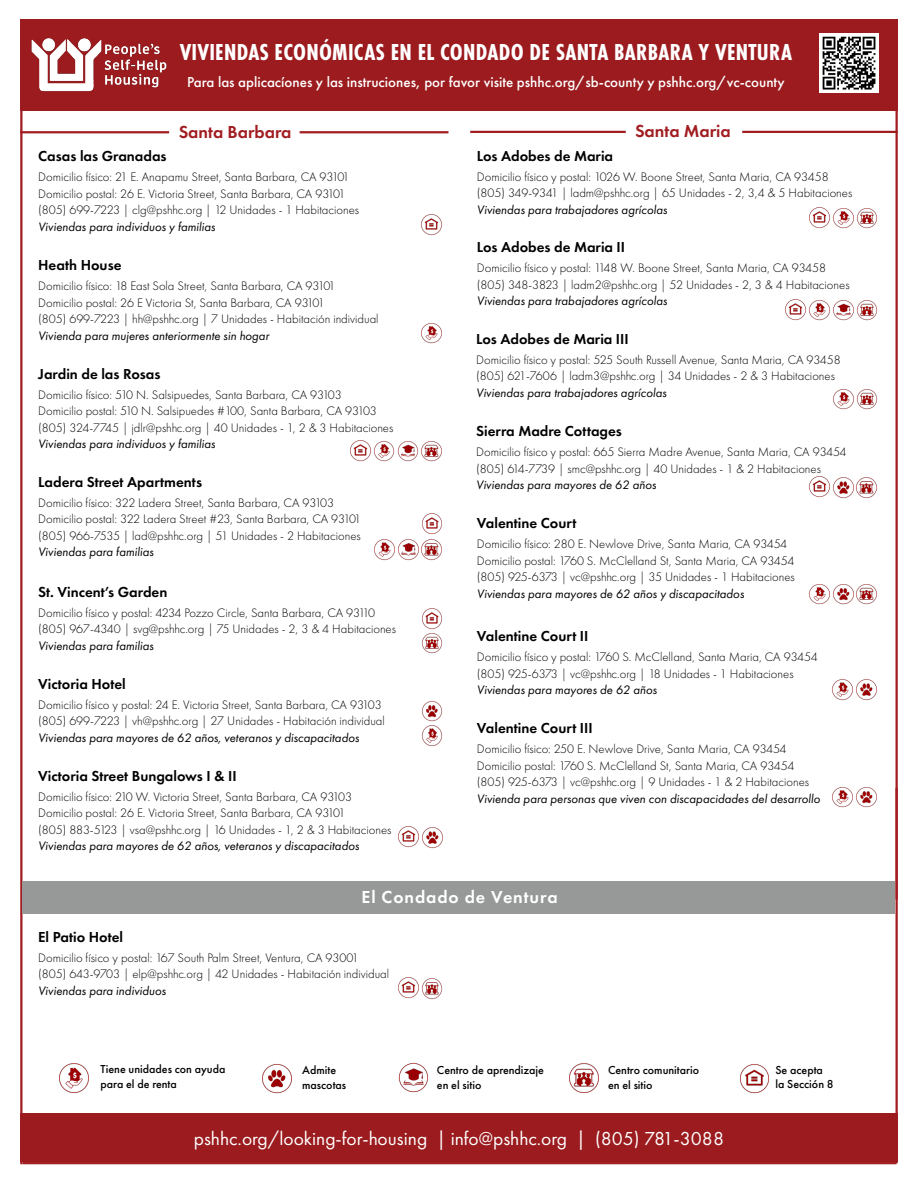
<style>
.page{position:relative;width:918px;height:1188px;background:#fff}
.page>*{position:absolute;margin:0;border:0;box-sizing:border-box;transform-origin:0 0}
.t1{font:700 24px "Futura PT Cond";letter-spacing:.01em;color:#fff}
.t2{font:19.5px "Futura PT";color:#fff}
.t3{font:600 18px "Futura PT";color:#a11d21}
.t4{font:600 18px "Futura PT";letter-spacing:.05em;color:#fff}
.Property{font:600 15px "Futura PT";color:#000}
.t5{font:500 15px "Futura PT";color:#fff}
.t6{font:300 12.75px "Futura PT";color:#000}
.t7{font:italic 12.75px "Futura PT";color:#000}
.t8{font:italic 500 12.75px/13.5px "Futura PT Cond";color:#fff;text-align:center}
.t9{font:500 12px/14.4px "Futura PT";color:#000}
</style>
<div class="page">
<hr style="left:20px;top:86px;width:2px;height:1078px;background:#a11d21">
<hr style="left:896px;top:98px;width:2px;height:1065px;background:#a11d21">
<hr style="left:20px;top:131px;width:149px;height:2px;background:#a11d21">
<hr style="left:300px;top:131px;width:149px;height:2px;background:#a11d21">
<hr style="left:742px;top:131px;width:156px;height:2px;background:#a11d21">
<hr style="left:470px;top:131px;width:156px;height:2px;background:#a11d21">
<div style="left:20px;top:20px;width:878px;height:91px;background:#9b1b1e"></div>
<img style="left:31px;top:38px;width:136px;height:54px">
<hr style="left:22px;top:1162px;width:875px;height:2px;background:#a11d21">
<div style="left:20px;top:1113px;width:878px;height:49px;background:#9b1b1e"></div>
<div style="left:22px;top:881px;width:874px;height:32px;background:#979999"></div>
<img style="left:820px;top:33px;width:59px;height:59px">
<img style="left:421px;top:323px;width:21px;height:21px">
<img style="left:350px;top:440px;width:92px;height:22px">
<img style="left:374px;top:539px;width:68px;height:22px">
<img style="left:421px;top:608px;width:22px;height:46px">
<img style="left:421px;top:725px;width:22px;height:22px">
<img style="left:809px;top:207px;width:69px;height:22px">
<img style="left:785px;top:299px;width:93px;height:22px">
<img style="left:833px;top:389px;width:45px;height:21px">
<img style="left:809px;top:476px;width:68px;height:23px">
<img style="left:809px;top:584px;width:68px;height:21px">
<img style="left:832px;top:679px;width:45px;height:22px">
<img style="left:832px;top:787px;width:45px;height:21px">
<img style="left:398px;top:977px;width:45px;height:23px">
<img style="left:421px;top:701px;width:22px;height:21px">
<img style="left:398px;top:826px;width:45px;height:23px">
<img style="left:421px;top:214px;width:21px;height:22px">
<img style="left:421px;top:513px;width:22px;height:22px">
<img style="left:59px;top:1063px;width:30px;height:30px">
<img style="left:262px;top:1064px;width:30px;height:30px">
<img style="left:398px;top:1063px;width:31px;height:30px">
<img style="left:569px;top:1063px;width:30px;height:30px">
<img style="left:740px;top:1064px;width:29px;height:30px">
<p class="t8" style="left:701px;top:35px;width:142px">Para las aplicacíones y las instruciones, visite pshhc.org/slo-county</p>
<p class="t1" style="left:180px;top:38px;width:614px">VIVIENDAS ECONÓMICAS EN EL CONDADO DE SANTA BARBARA Y VENTURA</p>
<p class="t5" style="left:187px;top:73px;width:599px">Para las aplicacíones y las instruciones, por favor visite pshhc.org/sb-county y pshhc.org/vc-county</p>
<p class="t3" style="left:179px;top:121px;width:114px">Santa Barbara</p>
<p class="Property" style="left:38px;top:147px;width:130px">Casas las Granadas</p>
<p class="t6" style="left:38px;top:170px;width:313px">Domicilio físico: 21 E. Anapamu Street, Santa Barbara, CA 93101</p>
<p class="t6" style="left:38px;top:186px;width:309px">Domicilio postal: 26 E. Victoria Street, Santa Barbara, CA 93101</p>
<p class="t6" style="left:38px;top:203px;width:322px">(805) 699-7223 | clg@pshhc.org | 12 Unidades - 1 Habitaciones</p>
<p class="t7" style="left:38px;top:219px;width:179px">Viviendas para individuos y familias</p>
<p class="Property" style="left:38px;top:256px;width:85px">Heath House</p>
<p class="t6" style="left:38px;top:279px;width:299px">Domicilio físico: 18 East Sola Street, Santa Barbara, CA 93101</p>
<p class="t6" style="left:38px;top:295px;width:288px">Domicilio postal: 26 E Victoria St, Santa Barbara, CA 93101</p>
<p class="t6" style="left:38px;top:312px;width:342px">(805) 699-7223 | hh@pshhc.org | 7 Unidades - Habitación individual</p>
<p class="t7" style="left:38px;top:328px;width:232px">Vivienda para mujeres anteriormente sin hogar</p>
<p class="Property" style="left:38px;top:364px;width:124px">Jardin de las Rosas</p>
<p class="t6" style="left:38px;top:387px;width:305px">Domicilio físico: 510 N. Salsipuedes, Santa Barbara, CA 93103</p>
<p class="t6" style="left:38px;top:404px;width:340px">Domicilio postal: 510 N. Salsipuedes #100, Santa Barbara, CA 93103</p>
<p class="t6" style="left:38px;top:420px;width:357px">(805) 324-7745 | jdlr@pshhc.org | 40 Unidades - 1, 2 &amp; 3 Habitaciones</p>
<p class="t7" style="left:38px;top:436px;width:179px">Viviendas para individuos y familias</p>
<p class="Property" style="left:38px;top:472px;width:165px">Ladera Street Apartments</p>
<p class="t6" style="left:38px;top:495px;width:297px">Domicilio físico: 322 Ladera Street, Santa Barbara, CA 93103</p>
<p class="t6" style="left:38px;top:512px;width:325px">Domicilio postal: 322 Ladera Street #23, Santa Barbara, CA 93101</p>
<p class="t6" style="left:38px;top:528px;width:324px">(805) 966-7535 | lad@pshhc.org | 51 Unidades - 2 Habitaciones</p>
<p class="t7" style="left:38px;top:545px;width:117px">Viviendas para familias</p>
<p class="Property" style="left:38px;top:582px;width:131px">St. Vincent’s Garden</p>
<p class="t6" style="left:38px;top:605px;width:338px">Domicilio físico y postal: 4234 Pozzo Circle, Santa Barbara, CA 93110</p>
<p class="t6" style="left:38px;top:622px;width:359px">(805) 967-4340 | svg@pshhc.org | 75 Unidades - 2, 3 &amp; 4 Habitaciones</p>
<p class="t7" style="left:38px;top:638px;width:117px">Viviendas para familias</p>
<p class="Property" style="left:38px;top:674px;width:89px">Victoria Hotel</p>
<p class="t6" style="left:38px;top:697px;width:345px">Domicilio físico y postal: 24 E. Victoria Street, Santa Barbara, CA 93103</p>
<p class="t6" style="left:38px;top:714px;width:348px">(805) 699-7223 | vh@pshhc.org | 27 Unidades - Habitación individual</p>
<p class="t7" style="left:38px;top:730px;width:323px">Viviendas para mayores de 62 años, veteranos y discapacitados</p>
<p class="Property" style="left:38px;top:766px;width:200px">Victoria Street Bungalows I &amp; II</p>
<p class="t6" style="left:38px;top:789px;width:315px">Domicilio físico: 210 W. Victoria Street, Santa Barbara, CA 93103</p>
<p class="t6" style="left:38px;top:806px;width:309px">Domicilio postal: 26 E. Victoria Street, Santa Barbara, CA 93101</p>
<p class="t6" style="left:38px;top:822px;width:355px">(805) 883-5123 | vsa@pshhc.org | 16 Unidades - 1, 2 &amp; 3 Habitaciones</p>
<p class="t7" style="left:38px;top:839px;width:323px">Viviendas para mayores de 62 años, veteranos y discapacitados</p>
<p class="t3" style="left:635px;top:120px;width:97px">Santa Maria</p>
<p class="Property" style="left:477px;top:146px;width:138px">Los Adobes de Maria</p>
<p class="t6" style="left:477px;top:169px;width:353px">Domicilio físico y postal: 1026 W. Boone Street, Santa Maria, CA 93458</p>
<p class="t6" style="left:477px;top:186px;width:377px">(805) 349-9341 | ladm@pshhc.org | 65 Unidades - 2, 3,4 &amp; 5 Habitaciones</p>
<p class="t7" style="left:477px;top:202px;width:192px">Viviendas para trabajadores agrícolas</p>
<p class="Property" style="left:477px;top:238px;width:150px">Los Adobes de Maria II</p>
<p class="t6" style="left:477px;top:261px;width:351px">Domicilio físico y postal: 1148 W. Boone Street, Santa Maria, CA 93458</p>
<p class="t6" style="left:477px;top:277px;width:374px">(805) 348-3823 | ladm2@pshhc.org | 52 Unidades - 2, 3 &amp; 4 Habitaciones</p>
<p class="t7" style="left:477px;top:294px;width:192px">Viviendas para trabajadores agrícolas</p>
<p class="Property" style="left:476px;top:329px;width:154px">Los Adobes de Maria III</p>
<p class="t6" style="left:476px;top:352px;width:366px">Domicilio físico y postal: 525 South Russell Avenue, Santa Maria, CA 93458</p>
<p class="t6" style="left:476px;top:369px;width:360px">(805) 621-7606 | ladm3@pshhc.org | 34 Unidades - 2 &amp; 3 Habitaciones</p>
<p class="t7" style="left:476px;top:385px;width:192px">Viviendas para trabajadores agrícolas</p>
<p class="Property" style="left:476px;top:422px;width:147px">Sierra Madre Cottages</p>
<p class="t6" style="left:476px;top:445px;width:372px">Domicilio físico y postal: 665 Sierra Madre Avenue, Santa Maria, CA 93454</p>
<p class="t6" style="left:476px;top:461px;width:346px">(805) 614-7739 | smc@pshhc.org | 40 Unidades - 1 &amp; 2 Habitaciones</p>
<p class="t7" style="left:476px;top:477px;width:182px">Viviendas para mayores de 62 años</p>
<p class="Property" style="left:477px;top:514px;width:101px">Valentine Court</p>
<p class="t6" style="left:477px;top:537px;width:312px">Domicilio físico: 280 E. Newlove Drive, Santa Maria, CA 93454</p>
<p class="t6" style="left:477px;top:553px;width:319px">Domicilio postal: 1760 S. McClelland St, Santa Maria, CA 93454</p>
<p class="t6" style="left:477px;top:570px;width:319px">(805) 925-6373 | vc@pshhc.org | 35 Unidades - 1 Habitaciones</p>
<p class="t7" style="left:477px;top:586px;width:269px">Viviendas para mayores de 62 años y discapacitados</p>
<p class="Property" style="left:477px;top:627px;width:113px">Valentine Court II</p>
<p class="t6" style="left:477px;top:650px;width:342px">Domicilio físico y postal: 1760 S. McClelland, Santa Maria, CA 93454</p>
<p class="t6" style="left:477px;top:666px;width:318px">(805) 925-6373 | vc@pshhc.org | 18 Unidades - 1 Habitaciones</p>
<p class="t7" style="left:477px;top:682px;width:182px">Viviendas para mayores de 62 años</p>
<p class="Property" style="left:477px;top:719px;width:117px">Valentine Court III</p>
<p class="t6" style="left:477px;top:742px;width:311px">Domicilio físico: 250 E. Newlove Drive, Santa Maria, CA 93454</p>
<p class="t6" style="left:477px;top:758px;width:319px">Domicilio postal: 1760 S. McClelland St, Santa Maria, CA 93454</p>
<p class="t6" style="left:477px;top:775px;width:334px">(805) 925-6373 | vc@pshhc.org | 9 Unidades - 1 &amp; 2 Habitaciones</p>
<p class="t7" style="left:477px;top:791px;width:345px">Vivienda para personas que viven con discapacidades del desarrollo</p>
<p class="t4" style="left:362px;top:885px;width:198px">El Condado de Ventura</p>
<p class="Property" style="left:38px;top:927px;width:86px">El Patio Hotel</p>
<p class="t6" style="left:38px;top:950px;width:322px">Domicilio físico y postal: 167 South Palm Street, Ventura, CA 93001</p>
<p class="t6" style="left:38px;top:967px;width:353px">(805) 643-9703 | elp@pshhc.org | 42 Unidades - Habitación individual</p>
<p class="t7" style="left:38px;top:983px;width:129px">Viviendas para individuos</p>
<p class="t9" style="left:101px;top:1062px;width:126px">Tiene unidades con ayuda para el de renta</p>
<p class="t9" style="left:302px;top:1063px;width:36px">Admite</p>
<p class="t9" style="left:302px;top:1077px;width:46px">mascotas</p>
<p class="t9" style="left:437px;top:1063px;width:109px">Centro de aprendizaje en el sitio</p>
<p class="t9" style="left:608px;top:1063px;width:93px">Centro comunitario en el sitio</p>
<p class="t9" style="left:775px;top:1063px;width:49px">Se acepta</p>
<p class="t9" style="left:775px;top:1077px;width:60px">la Sección 8</p>
<p class="t2" style="left:194px;top:1127px;width:532px">pshhc.org/looking-for-housing | info@pshhc.org | (805) 781-3088</p>
</div>
